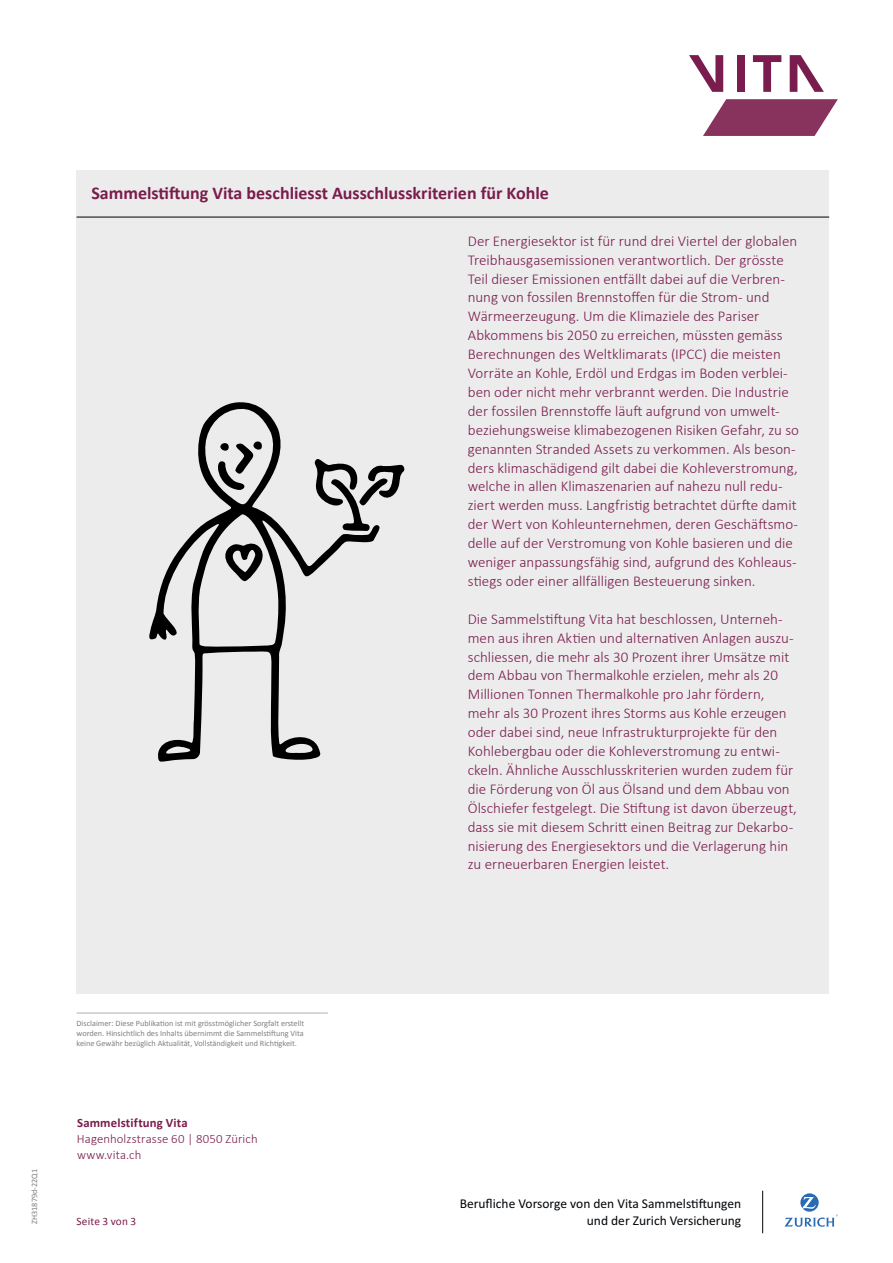
<style>
.page{position:relative;width:893px;height:1263px;background:#fff}
.page>*{position:absolute;margin:0;border:0;box-sizing:border-box;transform-origin:0 0}
.t1{font:700 18px "Calibri";color:#7a1c4d}
.t2{font:300 15px/18.9px "Calibri";color:#7a1c4d}
.t3{font:13.5px/16.2px "Calibri";color:#010509;text-align:right}
.t4{font:300 12.75px/15.8px "Calibri";letter-spacing:.01em;color:#7a1c4d}
.t5{font:700 12.75px "Calibri";letter-spacing:.015em;color:#7a1c4d}
.t6{font:11.25px "Calibri";letter-spacing:.015em;color:#7a1c4d}
.t7{font:8.25px/9.9px "Calibri";color:#808080;text-align:justify}
</style>
<div class="page">
<svg style="left:784px;top:1193px;width:54px;height:34px"></svg>
<hr style="left:762px;top:1191px;width:1px;height:42px;background:#010509">
<div style="left:77px;top:170px;width:752px;height:824px;background:#ececec"></div>
<hr style="left:77px;top:217px;width:752px;height:1px;background:#000">
<hr style="left:77px;top:1012px;width:251px;height:1px;background:#b2b2b2">
<svg style="left:149px;top:402px;width:230px;height:360px"></svg>
<svg style="left:315px;top:453px;width:89px;height:78px"></svg>
<svg style="left:220px;top:539px;width:46px;height:44px"></svg>
<svg style="left:213px;top:440px;width:49px;height:50px"></svg>
<svg style="left:790px;top:55px;width:34px;height:37px"></svg>
<div style="left:737px;top:55px;width:7px;height:37px;background:#7a1c4d"></div>
<svg style="left:753px;top:55px;width:28px;height:37px"></svg>
<svg style="left:689px;top:55px;width:34px;height:37px"></svg>
<svg style="left:703px;top:99px;width:135px;height:37px"></svg>
<p class="t1" style="left:91px;top:182px;width:459px">Sammelstiftung Vita beschliesst Ausschlusskriterien für Kohle</p>
<p class="t2" style="left:468px;top:231px;width:333px">Der Energiesektor ist für rund drei Viertel der globalen Treibhausgasemissionen verantwortlich. Der grösste Teil dieser Emissionen entfällt dabei auf die Verbren&shy;nung von fossilen Brennstoffen für die Strom- und Wärmeerzeugung. Um die Klimaziele des Pariser Abkommens bis 2050 zu erreichen, müssten gemäss Berechnungen des Weltklimarats (IPCC) die meisten Vorräte an Kohle, Erdöl und Erdgas im Boden verblei&shy;ben oder nicht mehr verbrannt werden. Die Industrie der fossilen Brennstoffe läuft aufgrund von umwelt&shy;beziehungsweise klimabezogenen Risiken Gefahr, zu so genannten Stranded Assets zu verkommen. Als beson&shy;ders klimaschädigend gilt dabei die Kohleverstromung, welche in allen Klimaszenarien auf nahezu null redu&shy;ziert werden muss. Langfristig betrachtet dürfte damit der Wert von Kohleunternehmen, deren Geschäftsmo&shy;delle auf der Verstromung von Kohle basieren und die weniger anpassungsfähig sind, aufgrund des Kohleaus&shy;stiegs oder einer allfälligen Besteuerung sinken.</p>
<p class="t2" style="left:468px;top:609px;width:331px">Die Sammelstiftung Vita hat beschlossen, Unterneh&shy;men aus ihren Aktien und alternativen Anlagen auszu&shy;schliessen, die mehr als 30 Prozent ihrer Umsätze mit dem Abbau von Thermalkohle erzielen, mehr als 20<br>Millionen Tonnen Thermalkohle pro Jahr fördern, mehr als 30 Prozent ihres Storms aus Kohle erzeugen oder dabei sind, neue Infrastrukturprojekte für den Kohlebergbau oder die Kohleverstromung zu entwi&shy;ckeln. Ähnliche Ausschlusskriterien wurden zudem für die Förderung von Öl aus Ölsand und dem Abbau von Ölschiefer festgelegt. Die Stiftung ist davon überzeugt, dass sie mit diesem Schritt einen Beitrag zur Dekarbo&shy;nisierung des Energiesektors und die Verlagerung hin zu erneuerbaren Energien leistet.</p>
<p class="t7" style="left:29px;top:1224px;width:56px;rotate:-90deg">ZH31879d-22Q1</p>
<p class="t7" style="left:77px;top:1018px;width:229px">Disclaimer: Diese Publikation ist mit grösstmöglicher Sorgfalt erstellt worden. Hinsichtlich des Inhalts übernimmt die Sammelstiftung Vita keine Gewähr bezüglich Aktualität, Vollständigkeit und Richtigkeit.</p>
<p class="t5" style="left:77px;top:1115px;width:112px">Sammelstiftung Vita</p>
<p class="t4" style="left:77px;top:1130px;width:182px">Hagenholzstrasse 60 | 8050 Zürich www.vita.ch</p>
<p class="t6" style="left:77px;top:1214px;width:61px">Seite 3 von 3</p>
<p class="t3" style="left:460px;top:1196px;width:283px">Berufliche Vorsorge von den Vita Sammels ungen und der Zurich Versicherung</p>
</div>
